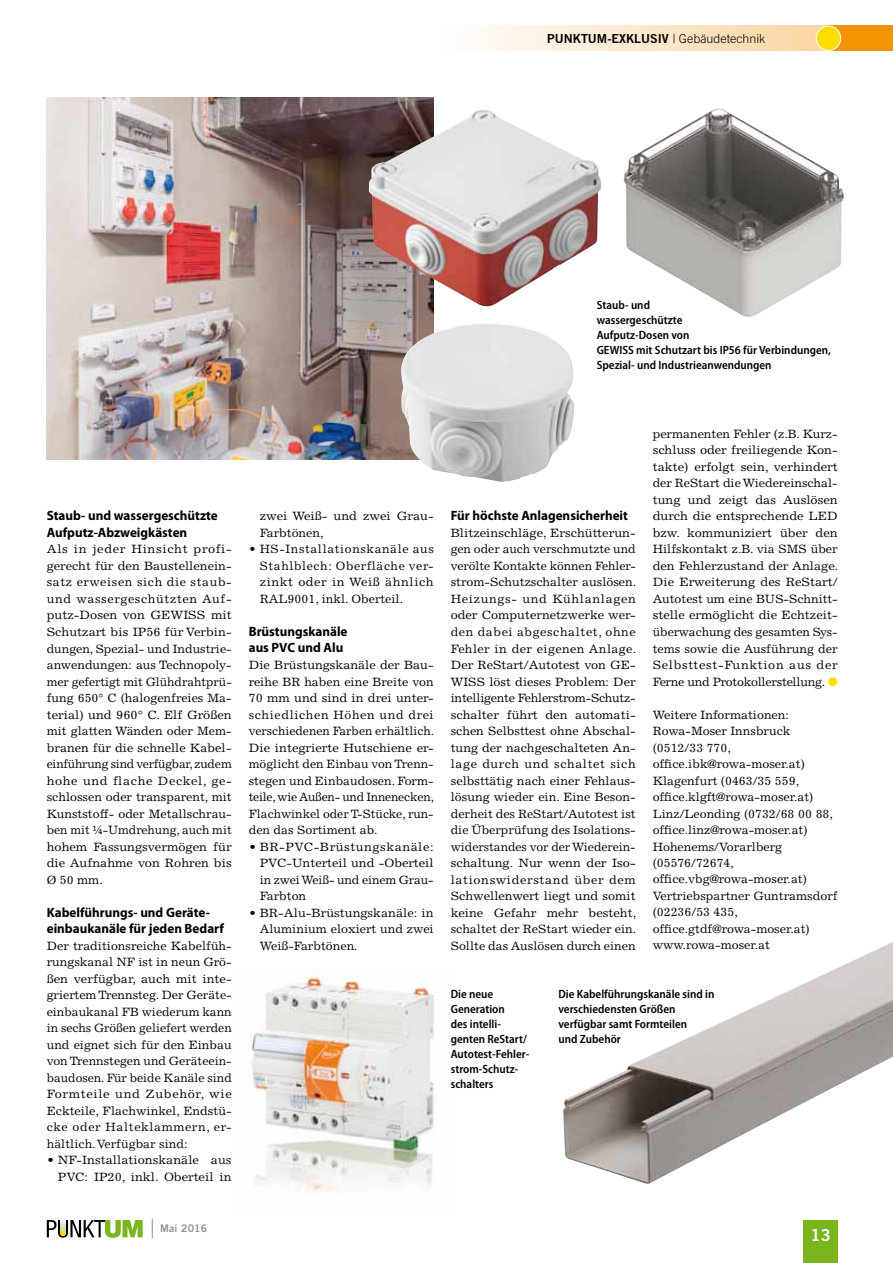
<style>
.page{position:relative;width:893px;height:1263px;background:#fff}
.page>*{position:absolute;margin:0;border:0;box-sizing:border-box;transform-origin:0 0}
.t1{font:16.5px "Trade Gothic LT Std Bd 2";color:#fff}
.t2{font:700 13.5px/16.5px "Myriad Pro";color:#000}
.t3{font:300 12.45px "Trade Gothic LT Std";color:#000}
.t4{font:12.45px "Trade Gothic LT Std Bd 2";color:#000}
.t5{font:12.15px/16.5px "Excelsior LT Std";color:#000;text-align:justify;scale:1.06 1}
.t6{font:12.15px/16.5px "Excelsior LT Std";color:#000;text-align:justify}
.t7{font:12.15px/16.5px "Excelsior LT Std";color:#000;text-align:justify;scale:1.05 1}
.t8{font:600 semi-condensed 12px/15px "Myriad Pro";color:#000}
.t9{font:10.5px "Trade Gothic LT Std Bd 2";letter-spacing:.02em;color:#929392}
.s1{font-family:"Trade Gothic LT Std Bd 2";font-weight:400}
.s2{color:#fd0}
</style>
<div class="page">
<div style="left:804px;top:1220px;width:34px;height:43px;background:#7ab51d"></div>
<div style="left:442px;top:26px;width:388px;height:25px;background:linear-gradient(to right,#fefefd,#fcd5a2)"></div>
<div style="left:828px;top:26px;width:65px;height:25px;background:#f39400"></div>
<div style="left:816px;top:26px;width:25px;height:24px;background:#fd0;border-radius:50%"></div>
<div style="left:816px;top:26px;width:25px;height:25px;border:1px solid #fff;border-radius:50%"></div>
<svg style="left:47px;top:1220px;width:96px;height:18px"></svg>
<svg style="left:152px;top:1219px;width:1px;height:19px"></svg>
<img style="left:47px;top:98px;width:387px;height:362px">
<img style="left:400px;top:324px;width:174px;height:158px">
<img style="left:369px;top:110px;width:232px;height:197px">
<img style="left:563px;top:942px;width:330px;height:242px">
<img style="left:251px;top:969px;width:183px;height:225px">
<img style="left:623px;top:109px;width:221px;height:208px">
<p class="t4" style="left:547px;top:31px;width:10px">PUNKTUM</p>
<p class="t3" style="left:607px;top:31px;width:160px"><span class="s1">-EXKLUSIV</span> | Gebäudetechnik</p>
<p class="t8" style="left:597px;top:297px;width:236px">Staub- und<br>wassergeschützte<br>Aufputz-Dosen von<br>GEWISS mit Schutzart bis IP56 für Verbindungen,<br>Spezial- und Industrieanwendungen</p>
<p class="t2" style="left:47px;top:507px;width:173px">Staub- und wassergeschützte<br>Aufputz-Abzweigkästen</p>
<p class="t5" style="left:47px;top:541px;width:176px">Als in jeder Hinsicht profi&shy;gerecht für den Baustellenein&shy;satz erweisen sich die staub&shy;und wassergeschützten Auf&shy;putz-Dosen von GEWISS mit Schutzart bis IP56 für Verbin&shy;dungen, Spezial- und Industrie&shy;anwendungen: aus Technopoly&shy;mer gefertigt mit Glühdrahtprü&shy;fung 650° C (halogenfreies Ma&shy;terial) und 960° C. Elf Größen mit glatten Wänden oder Mem&shy;branen für die schnelle Kabel&shy;einführung sind verfügbar, zudem hohe und flache Deckel, ge&shy;schlossen oder transparent, mit Kunststoff- oder Metallschrau&shy;ben mit ¼-Umdrehung, auch mit hohem Fassungsvermögen für die Aufnahme von Rohren bis Ø 50 mm.</p>
<p class="t2" style="left:47px;top:903px;width:179px">Kabelführungs- und Geräte&shy;einbaukanäle für jeden Bedarf</p>
<p class="t6" style="left:47px;top:937px;width:186px">Der traditionsreiche Kabelfüh&shy;rungskanal NF ist in neun Grö&shy;ßen verfügbar, auch mit inte&shy;griertem Trennsteg. Der Geräte&shy;einbaukanal FB wiederum kann in sechs Größen geliefert werden und eignet sich für den Einbau von Trennstegen und Geräteein&shy;baudosen. Für beide Kanäle sind Formteile und Zubehör, wie Eckteile, Flachwinkel, Endstü&shy;cke oder Halteklammern, er&shy;hältlich. Verfügbar sind:</p>
<p class="t5" style="left:47px;top:1152px;width:176px;text-align:right">• NF-Installationskanäle aus<br>PVC: IP20, inkl. Oberteil in</p>
<p class="t9" style="left:160px;top:1222px;width:49px">MAI 2016</p>
<p class="t5" style="left:260px;top:508px;width:166px">zwei Weiß- und zwei Grau-<br>Farbtönen,</p>
<p class="t6" style="left:260px;top:541px;width:176px;text-indent:-11px">• HS-Installationskanäle aus Stahlblech: Oberfläche ver&shy;zinkt oder in Weiß ähnlich RAL9001, inkl. Oberteil.</p>
<p class="t2" style="left:249px;top:623px;width:100px">Brüstungskanäle aus PVC und Alu</p>
<p class="t7" style="left:249px;top:657px;width:178px">Die Brüstungskanäle der Bau&shy;reihe BR haben eine Breite von 70 mm und sind in drei unter&shy;schiedlichen Höhen und drei verschiedenen Farben erhältlich.<br>Die integrierte Hutschiene er&shy;möglicht den Einbau von Trenn&shy;stegen und Einbaudosen. Form&shy;teile, wie Außen- und Innenecken, Flachwinkel oder T-Stücke, run&shy;den das Sortiment ab.</p>
<p class="t5" style="left:260px;top:838px;width:166px;text-indent:-11px">• BR-PVC-Brüstungskanäle:<br>PVC-Unterteil und -Oberteil in zwei Weiß- und einem Grau-Farbton</p>
<p class="t5" style="left:260px;top:904px;width:166px;text-indent:-11px">• BR-Alu-Brüstungskanäle: in Aluminium eloxiert und zwei Weiß-Farbtönen.</p>
<p class="t2" style="left:451px;top:507px;width:179px">Für höchste Anlagensicherheit</p>
<p class="t5" style="left:451px;top:525px;width:177px;text-align:left">Blitzeinschläge, Erschütterun&shy;gen oder auch verschmutzte und verölte Kontakte können Fehler&shy;strom-Schutzschalter auslösen.<br>Heizungs- und Kühlanlagen oder Computernetzwerke wer&shy;den dabei abgeschaltet, ohne<br>Fehler in der eigenen Anlage.<br>Der ReStart/Autotest von GE-<br>WISS löst dieses Problem: Der intelligente Fehlerstrom-Schutz&shy;schalter führt den automati&shy;schen Selbsttest ohne Abschal&shy;tung der nachgeschalteten An&shy;lage durch und schaltet sich selbsttätig nach einer Fehlaus&shy;lösung wieder ein. Eine Beson&shy;derheit des ReStart/Autotest ist die Überprüfung des Isolations&shy;widerstandes vor der Wiederein&shy;schaltung. Nur wenn der Iso&shy;lationswiderstand über dem<br>Schwellenwert liegt und somit keine Gefahr mehr besteht, schaltet der ReStart wieder ein.<br>Sollte das Auslösen durch einen</p>
<p class="t6" style="left:653px;top:426px;width:187px">permanenten Fehler (z.B. Kurz&shy;schluss oder freiliegende Kon&shy;takte) erfolgt sein, verhindert der ReStart die Wiedereinschal&shy;tung und zeigt das Auslösen durch die entsprechende LED bzw. kommuniziert über den Hilfskontakt z.B. via SMS über den Fehlerzustand der Anlage.<br>Die Erweiterung des ReStart/ Autotest um eine BUS-Schnitt&shy;stelle ermöglicht die Echtzeit&shy;überwachung des gesamten Sys&shy;tems sowie die Ausführung der Selbsttest-Funktion aus der Ferne und Protokollerstellung. <span class="s2">●</span></p>
<p class="t6" style="left:653px;top:706px;width:186px;text-align:left">Weitere Informationen:<br>Rowa-Moser Innsbruck (0512/33 770, office.ibk@rowa-moser.at)<br>Klagenfurt (0463/35 559, office.klgft@rowa-moser.at)<br>Linz/Leonding (0732/68 00 88, office.linz@rowa-moser.at)<br>Hohenems/Vorarlberg (05576/72674, office.vbg@rowa-moser.at)<br>Vertriebspartner Guntramsdorf (02236/53 435, office.gtdf@rowa-moser.at) www.rowa-moser.at</p>
<p class="t8" style="left:451px;top:986px;width:80px">Die neue<br>Generation<br>des intelli&shy;genten ReStart/<br>Autotest-Fehler&shy;strom-Schutz&shy;schalters</p>
<p class="t8" style="left:558px;top:986px;width:158px">Die Kabelführungskanäle sind in verschiedensten Größen verfügbar samt Formteilen<br>und Zubehör</p>
<h1 class="t1" style="left:811px;top:1224px;width:22px">13</h1>
</div>
